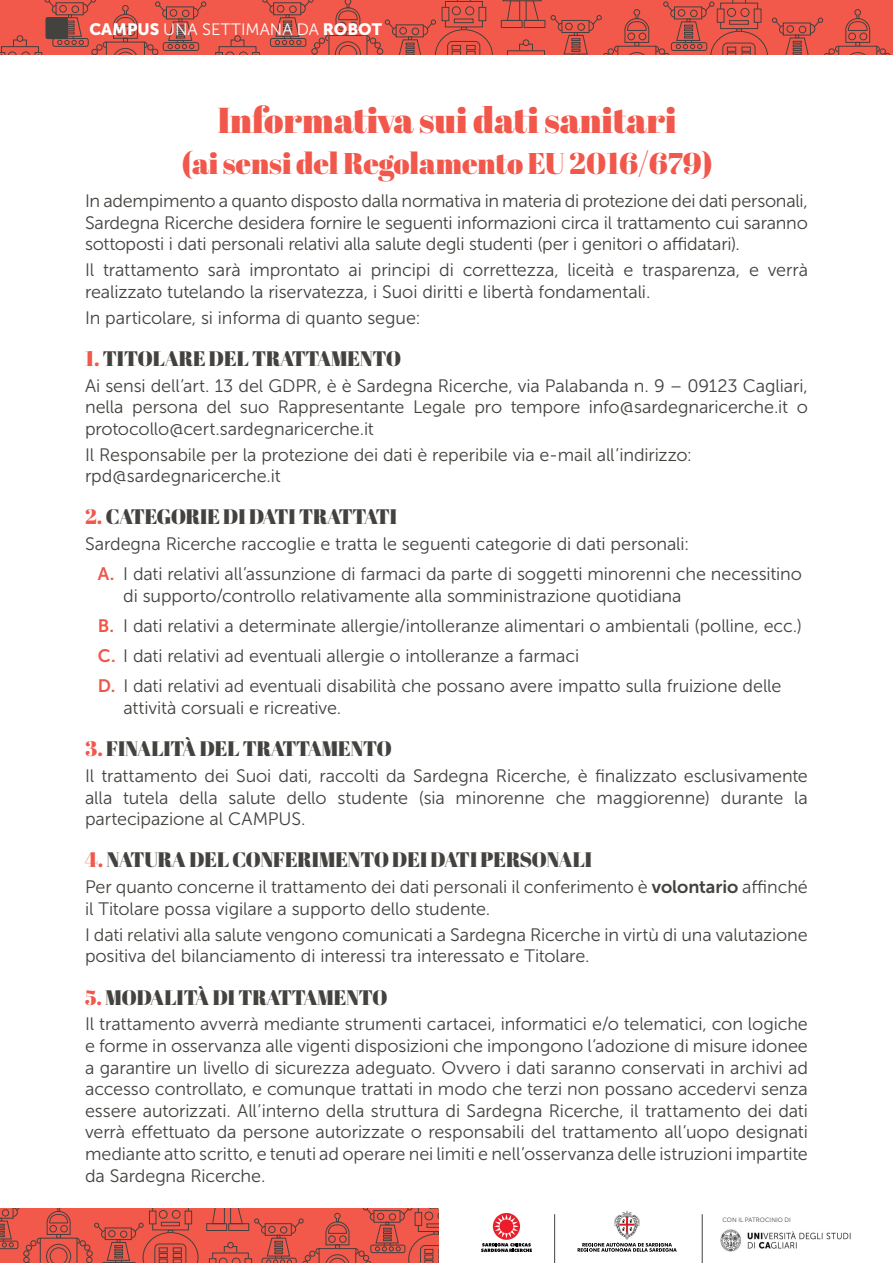
<style>
.page{position:relative;width:893px;height:1263px;background:#fff}
.page>*{position:absolute;margin:0;border:0;box-sizing:border-box;transform-origin:0 0}
.t1{font:900 36px "Abril Display";color:#f1584b}
.t2{font:900 30px "Abril Display";color:#f1584b}
.t3{font:900 21px "Abril Display";color:#44423f}
.t4{font:18px/21.6px "Museo Sans 300";letter-spacing:-.005em;color:#44423f}
.t5{font:16.5px "Museo Sans 300";color:#fff}
.t6{font:6.3px "Museo Sans 300";letter-spacing:.01em;color:#44423f}
.s1{font-family:"Museo Sans 900"}
.s2{color:#f1584b}
.s3{font-family:"Museo Sans 700";color:#f05649}
.s4{font-family:"Museo Sans 700"}
</style>
<div class="page">
<svg style="left:0;top:0;width:206px;height:54px;background:#da5548"></svg>
<svg style="left:215px;top:0;width:278px;height:55px;background:#dc5548"></svg>
<svg style="left:501px;top:0;width:392px;height:54px;background:#dc5548"></svg>
<svg style="left:0;top:1209px;width:198px;height:54px;background:#d85548"></svg>
<svg style="left:206px;top:1209px;width:233px;height:54px;background:#d75548"></svg>
<div style="left:45px;top:17px;width:23px;height:22px;background:#44423f;border-radius:2px"></div>
<svg style="left:481px;top:1213px;width:51px;height:39px"></svg>
<hr style="left:554px;top:1214px;width:1px;height:49px;background:#44423f">
<hr style="left:702px;top:1214px;width:1px;height:49px;background:#44423f">
<svg style="left:578px;top:1210px;width:99px;height:42px"></svg>
<img style="left:720px;top:1229px;width:131px;height:23px">
<p class="t5" style="left:89px;top:21px;width:294px"><span class="s1">CAMPUS</span> UNA SETTIMANA DA <span class="s1">ROBOT</span></p>
<h1 class="t1" style="left:218px;top:95px;width:460px">Informativa sui dati sanitari</h1>
<h2 class="t2" style="left:181px;top:142px;width:533px">(ai sensi del Regolamento EU 2016/679)</h2>
<p class="t4" style="left:85px;top:190px;width:724px;text-align:justify">In adempimento a quanto disposto dalla normativa in materia di protezione dei dati personali, Sardegna Ricerche desidera fornire le seguenti informazioni circa il trattamento cui saranno sottoposti i dati personali relativi alla salute degli studenti (per i genitori o affidatari).</p>
<p class="t4" style="left:85px;top:259px;width:724px">Il trattamento sarà improntato ai principi di correttezza, liceità e trasparenza, e verrà realizzato tutelando la riservatezza, i Suoi diritti e libertà fondamentali.</p>
<p class="t4" style="left:85px;top:307px;width:337px">In particolare, si informa di quanto segue:</p>
<p class="t3" style="left:85px;top:343px;width:318px"><span class="s2">1.</span> TITOLARE DEL TRATTAMENTO</p>
<p class="t4" style="left:85px;top:375px;width:724px;text-align:justify">Ai sensi dell’art. 13 del GDPR, è è Sardegna Ricerche, via Palabanda n. 9 – 09123 Cagliari, nella persona del suo Rappresentante Legale pro tempore info@sardegnaricerche.it o protocollo@cert.sardegnaricerche.it</p>
<p class="t4" style="left:85px;top:444px;width:609px">Il Responsabile per la protezione dei dati è reperibile via e-mail all’indirizzo: rpd@sardegnaricerche.it</p>
<p class="t3" style="left:85px;top:502px;width:313px"><span class="s2">2.</span> CATEGORIE DI DATI TRATTATI</p>
<p class="t4" style="left:98px;top:529px;width:706px;line-height:30.2px;text-indent:-13px">Sardegna Ricerche raccoglie e tratta le seguenti categorie di dati personali:<br><span class="s3">A.</span> I dati relativi all’assunzione di farmaci da parte di soggetti minorenni che necessitino</p>
<p class="t4" style="left:98px;top:581px;width:706px;line-height:30.2px;text-indent:26px">di supporto/controllo relativamente alla somministrazione quotidiana<br><span class="s3">B.</span> I dati relativi a determinate allergie/intolleranze alimentari o ambientali (polline, ecc.)<br><span class="s3">C.</span> I dati relativi ad eventuali allergie o intolleranze a farmaci<br><span class="s3">D.</span> I dati relativi ad eventuali disabilità che possano avere impatto sulla fruizione delle</p>
<p class="t4" style="left:123px;top:697px;width:219px">attività corsuali e ricreative.</p>
<p class="t3" style="left:85px;top:734px;width:308px"><span class="s2">3.</span> FINALITÀ DEL TRATTAMENTO</p>
<p class="t4" style="left:85px;top:765px;width:724px;text-align:justify">Il trattamento dei Suoi dati, raccolti da Sardegna Ricerche, è finalizzato esclusivamente alla tutela della salute dello studente (sia minorenne che maggiorenne) durante la partecipazione al CAMPUS.</p>
<p class="t3" style="left:85px;top:845px;width:508px"><span class="s2">4.</span> NATURA DEL CONFERIMENTO DEI DATI PERSONALI</p>
<p class="t4" style="left:85px;top:876px;width:724px">Per quanto concerne il trattamento dei dati personali il conferimento è <span class="s4">volontario</span> affinché il Titolare possa vigilare a supporto dello studente.</p>
<p class="t4" style="left:85px;top:924px;width:724px">I dati relativi alla salute vengono comunicati a Sardegna Ricerche in virtù di una valutazione positiva del bilanciamento di interessi tra interessato e Titolare.</p>
<p class="t3" style="left:85px;top:982px;width:304px"><span class="s2">5.</span> MODALITÀ DI TRATTAMENTO</p>
<p class="t4" style="left:85px;top:1013px;width:724px;text-align:justify">Il trattamento avverrà mediante strumenti cartacei, informatici e/o telematici, con logiche e forme in osservanza alle vigenti disposizioni che impongono l’adozione di misure idonee a garantire un livello di sicurezza adeguato. Ovvero i dati saranno conservati in archivi ad accesso controllato, e comunque trattati in modo che terzi non possano accedervi senza essere autorizzati. All’interno della struttura di Sardegna Ricerche, il trattamento dei dati verrà effettuato da persone autorizzate o responsabili del trattamento all’uopo designati mediante atto scritto, e tenuti ad operare nei limiti e nell’osservanza delle istruzioni impartite da Sardegna Ricerche.</p>
<p class="t6" style="left:722px;top:1216px;width:70px">CON IL PATROCINIO DI</p>
</div>
